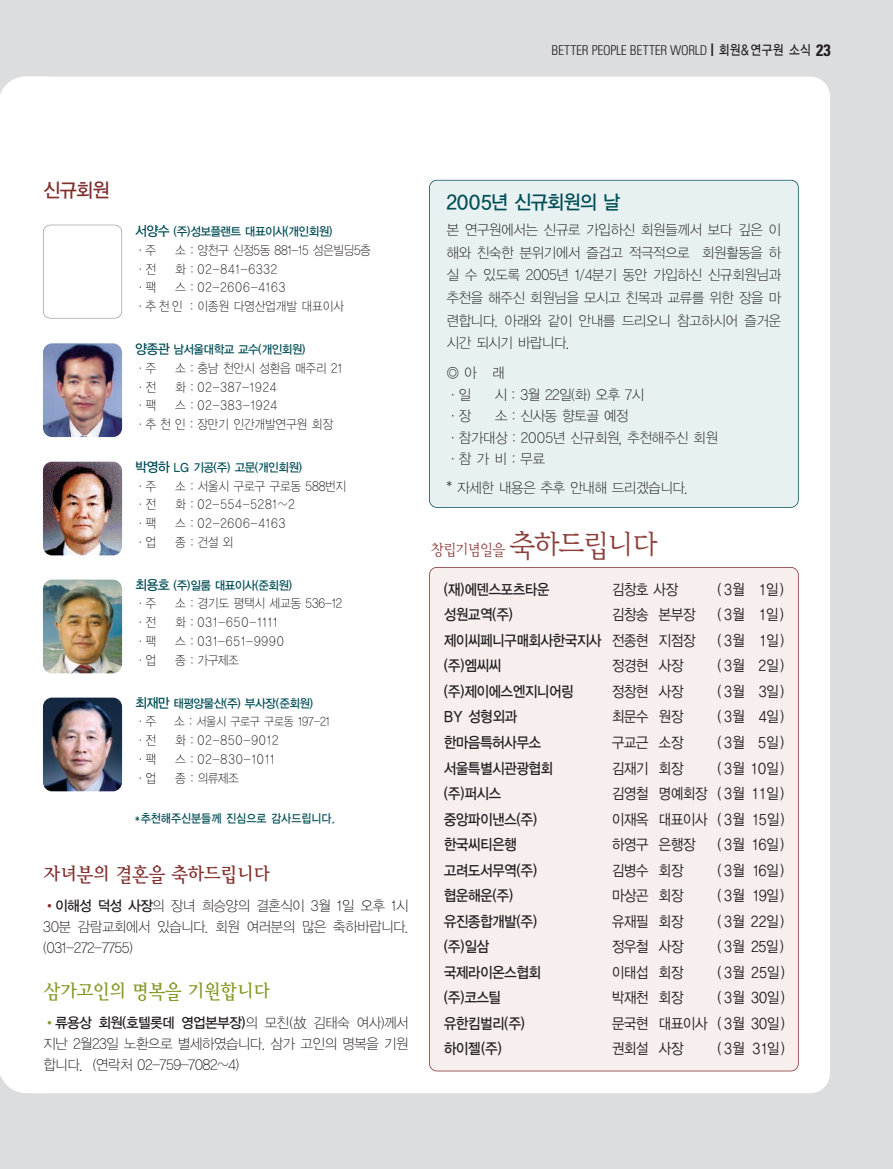
<style>
.page{position:relative;width:893px;height:1169px;background:#fff}
.page>*{position:absolute;margin:0;border:0;box-sizing:border-box;transform-origin:0 0}
.t1{font:19.5px "Y Mj O24";letter-spacing:-.115em;color:#822f2e;scale:.95 1}
.t2{font:19.5px "Y Mj O24";letter-spacing:-.115em;color:#879927;scale:.95 1}
.t3{font:19.5px "YGO13";letter-spacing:-.12em;color:#004d55;scale:.95 1}
.t4{font:19.5px "YGO13";color:#822f2e;scale:.95 1}
.t5{font:15px/25.5px "YGO12";letter-spacing:-.11em;color:#231f20;scale:.9 1}
.t6{font:15px/25.5px "YGO13";letter-spacing:-.105em;color:#231f20;scale:.9 1}
.t7{font:15px "Y Mj O23";letter-spacing:-.14em;color:#8c3f3b;scale:.95 1}
.t8{font:14.25px/22.5px "YGO11";letter-spacing:-.105em;color:#231f20;scale:.95 1}
.t9{font:14.25px "YGO13";letter-spacing:-.12em;color:#231f20;scale:.95 1}
.t10{font:300 condensed 13.5px "Univers";letter-spacing:-.02em;color:#231f20}
.t11{font:12.75px/18.9px "YGO11";letter-spacing:-.085em;color:#231f20;scale:.9 1}
.t12{font:12.75px "YGO11";letter-spacing:.015em;color:#231f20;scale:.9 1}
.t13{font:12.75px "YGO11";letter-spacing:-.04em;color:#231f20;scale:.9 1}
.t14{font:12.75px "YGO11";letter-spacing:-.09em;color:#231f20;scale:.9 1}
.t15{font:12.75px "YGO11";letter-spacing:.025em;color:#231f20;scale:.9 1}
.t16{font:12.75px "YGO11";letter-spacing:.02em;color:#231f20;scale:.9 1}
.t17{font:12.75px "YGO11";letter-spacing:-.105em;color:#231f20;scale:.9 1}
.t18{font:12px "YGO13";letter-spacing:-.12em;color:#004d55;scale:.95 1}
.t19{font:12px "YGO13";letter-spacing:-.065em;color:#004d55;scale:.9 1}
.t20{font:12px "YGO11";letter-spacing:-.09em;color:#231f20;scale:.9 1}
.s1{font-family:"Frutiger";font-weight:400;font-size:18px}
.s2{font-family:"YGO13";font-weight:400;font-stretch:normal}
.s3{font-weight:700;font-size:16.5px}
.s4{font-size:13.5px}
.s5{font-size:12.75px}
.s6{font-family:"YGO13"}
.s7{font-family:"YGO11"}
.s8{font-size:30px}
</style>
<div class="page">
<div style="left:0;top:0;width:892px;height:1168px;background:#dcdddf"></div>
<div style="left:0;top:77px;width:830px;height:1016px;background:#fff"></div>
<div style="left:429px;top:567px;width:369px;height:504px;background:#f7efee;border-radius:7px"></div>
<div style="left:429px;top:567px;width:369px;height:504px;border:2px solid #822f2e;border-radius:8px"></div>
<div style="left:429px;top:180px;width:369px;height:327px;background:#e7f1f2;border-radius:7px"></div>
<div style="left:429px;top:180px;width:369px;height:328px;border:2px solid #004d55;border-radius:8px"></div>
<div style="left:0;top:1064px;width:31px;height:41px;background:#dcdddf"></div>
<div style="left:0;top:1039px;width:72px;height:54px;background:#fff;border-radius:27px"></div>
<svg style="left:0;top:1039px;width:2px;height:39px"></svg>
<div style="left:0;top:77px;width:72px;height:53px;background:#fff"></div>
<div style="left:43px;top:225px;width:79px;height:93px;border:1px solid #6c6d70;border-radius:7px"></div>
<img style="left:43px;top:343px;width:79px;height:94px;border-radius:9px">
<img style="left:43px;top:462px;width:79px;height:93px;border-radius:9px">
<img style="left:43px;top:697px;width:79px;height:94px;border-radius:9px">
<img style="left:43px;top:579px;width:79px;height:94px;border-radius:9px">
<svg style="left:48px;top:903px;width:3px;height:4px"></svg>
<svg style="left:48px;top:1020px;width:3px;height:4px"></svg>
<p class="t10" style="left:551px;top:45px;width:281px">BETTER PEOPLE BETTER WORLD <span class="s1">I</span> <span class="s2">회원&amp;연구원 소식</span> <span class="s3">23</span></p>
<h1 class="t4" style="left:43px;top:181px;width:73px">신규회원</h1>
<p class="t18" style="left:135px;top:226px;width:210px"><span class="s4">서양수</span> (주)성보플랜트 대표이사(개인회원)</p>
<p class="t13" style="left:135px;top:244px;width:26px">∙주</p>
<p class="t17" style="left:175px;top:244px;width:220px">소 : 양천구 신정5동 881-15 성은빌딩5층</p>
<p class="t13" style="left:135px;top:263px;width:26px">∙전</p>
<p class="t12" style="left:175px;top:263px;width:116px">화 : 02-841-6332</p>
<p class="t13" style="left:135px;top:282px;width:26px">∙팩</p>
<p class="t11" style="left:135px;top:279px;width:234px;text-indent:40px">스 : 02-2606-4163<br>∙추 천 인 : 이종원 다영산업개발 대표이사</p>
<p class="t18" style="left:135px;top:344px;width:181px"><span class="s4">양종관</span> 남서울대학교 교수(개인회원)</p>
<p class="t13" style="left:135px;top:362px;width:26px">∙주</p>
<p class="t14" style="left:175px;top:362px;width:188px">소 : 충남 천안시 성환읍 매주리 21</p>
<p class="t13" style="left:135px;top:381px;width:26px">∙전</p>
<p class="t12" style="left:175px;top:381px;width:115px">화 : 02-387-1924</p>
<p class="t13" style="left:135px;top:400px;width:26px">∙팩</p>
<p class="t11" style="left:135px;top:397px;width:222px;text-indent:40px">스 : 02-383-1924<br>∙추 천 인 : 장만기 인간개발연구원 회장</p>
<p class="t18" style="left:135px;top:461px;width:178px"><span class="s4">박영하</span> LG 기공(주) 고문(개인회원)</p>
<p class="t13" style="left:135px;top:480px;width:26px">∙주</p>
<p class="t14" style="left:175px;top:480px;width:192px">소 : 서울시 구로구 구로동 588번지</p>
<p class="t13" style="left:135px;top:499px;width:26px">∙전</p>
<p class="t12" style="left:175px;top:499px;width:135px">화 : 02-554-5281~2</p>
<p class="t13" style="left:135px;top:518px;width:26px">∙팩</p>
<p class="t12" style="left:175px;top:518px;width:125px">스 : 02-2606-4163</p>
<p class="t13" style="left:135px;top:536px;width:26px">∙업</p>
<p class="t13" style="left:175px;top:536px;width:67px">종: 건설외</p>
<p class="t18" style="left:135px;top:579px;width:167px"><span class="s4">최용호</span> (주)일룸 대표이사(준회원)</p>
<p class="t13" style="left:135px;top:598px;width:26px">∙주</p>
<p class="t14" style="left:175px;top:598px;width:188px">소 : 경기도 평택시 세교동 536-12</p>
<p class="t13" style="left:135px;top:617px;width:26px">∙전</p>
<p class="t15" style="left:175px;top:617px;width:116px">화 : 031-650-1111</p>
<p class="t13" style="left:135px;top:635px;width:26px">∙팩</p>
<p class="t16" style="left:175px;top:635px;width:123px">스 : 031-651-9990</p>
<p class="t13" style="left:135px;top:654px;width:26px">∙업</p>
<p class="t13" style="left:175px;top:654px;width:73px">종 : 가구제조</p>
<p class="t18" style="left:135px;top:697px;width:189px"><span class="s4">최재만</span> 태평양물산(주) 부사장(준회원)</p>
<p class="t13" style="left:135px;top:716px;width:26px">∙주</p>
<p class="t20" style="left:174px;top:716px;width:175px"><span class="s5">소 :</span> 서울시 구로구 구로동 197-21</p>
<p class="t13" style="left:135px;top:734px;width:26px">∙전</p>
<p class="t16" style="left:175px;top:734px;width:117px">화 : 02-850-9012</p>
<p class="t13" style="left:135px;top:753px;width:26px">∙팩</p>
<p class="t15" style="left:175px;top:753px;width:113px">스 : 02-830-1011</p>
<p class="t13" style="left:135px;top:772px;width:26px">∙업</p>
<p class="t13" style="left:175px;top:772px;width:73px">종 : 의류제조</p>
<p class="t19" style="left:135px;top:813px;width:224px">*추천해주신분들께 진심으로 감사드립니다.</p>
<h1 class="t1" style="left:43px;top:865px;width:241px">자녀분의 결혼을 축하드립니다</h1>
<p class="t8" style="left:43px;top:895px;width:387px;line-height:21px;text-align:justify;text-indent:12px"><span class="s6">이해성 덕성 사장</span>의 장녀 희승양의 결혼식이 3월 1일 오후 1시 30분 감람교회에서 있습니다. 회원 여러분의 많은 축하바랍니다. (031-272-7755)</p>
<h1 class="t2" style="left:43px;top:982px;width:241px">삼가고인의 명복을 기원합니다</h1>
<p class="t9" style="left:55px;top:1016px;width:374px">류용상 회원(호텔롯데 영업본부장)<span class="s7">의 모친(故 김태숙 여사)께서</span></p>
<p class="t8" style="left:43px;top:1033px;width:387px;line-height:21px">지난 2월23일 노환으로 별세하였습니다. 삼가 고인의 명복을 기원 합니다. (연락처 02-759-7082~4)</p>
<h1 class="t3" style="left:446px;top:193px;width:186px">2005년 신규회원의 날</h1>
<p class="t8" style="left:446px;top:220px;width:355px;text-align:justify">본 연구원에서는 신규로 가입하신 회원들께서 보다 깊은 이 해와 친숙한 분위기에서 즐겁고 적극적으로 회원활동을 하 실 수 있도록 2005년 1/4분기 동안 가입하신 신규회원님과 추천을 해주신 회원님을 모시고 친목과 교류를 위한 장을 마 련합니다. 아래와 같이 안내를 드리오니 참고하시어 즐거운 시간 되시기 바랍니다.</p>
<p class="t8" style="left:446px;top:363px;width:64px;line-height:21.6px">◎아 래 ∙일</p>
<p class="t8" style="left:494px;top:384px;width:160px">시 : 3월 22일(화) 오후 7시</p>
<p class="t8" style="left:446px;top:406px;width:288px;line-height:21.6px;text-indent:48px">소 : 신사동 향토골 예정<br>∙참가대상 : 2005년 신규회원, 추천해주신 회원 ∙참가비: 무료</p>
<p class="t8" style="left:446px;top:477px;width:256px">* 자세한 내용은 추후 안내해 드리겠습니다.</p>
<p class="t8" style="left:446px;top:405px;width:29px">∙장</p>
<p class="t7" style="left:430px;top:543px;width:242px">창립기념일을 <span class="s8">축하드립니다</span></p>
<p class="t6" style="left:443px;top:577px;width:178px">(재)에덴스포츠타운 성원교역(주) 제이씨페니구매회사한국지사 (주)엠씨씨 (주)제이에스엔지니어링<br>BY 성형외과 한마음특허사무소 서울특별시관광협회 (주)퍼시스<br>중앙파이낸스(주) 한국씨티은행 고려도서무역(주) 협운해운(주) 유진종합개발(주)<br>(주)일삼<br>국제라이온스협회 (주)코스틸<br>유한킴벌리(주)<br>하이젤(주)</p>
<p class="t5" style="left:611px;top:577px;width:109px">김창호 사장 김창송 본부장 전종현 지점장 정경현 사장 정창현 사장 최문수 원장 구교근 소장 김재기 회장 김영철 명예회장 이재옥 대표이사 하영구 은행장 김병수 회장 마상곤 회장 유재필 회장 정우철 사장 이태섭 회장 박재천 회장 문국현 대표이사 권회설 사장</p>
<p class="t5" style="left:717px;top:577px;width:77px;text-align:justify">(3월 1일) (3월 1일) (3월 1일) (3월 2일) (3월 3일) (3월 4일) (3월 5일) ( 3월 10일) (3월 11일) ( 3월 15일) ( 3월 16일) ( 3월 16일) ( 3월 19일) ( 3월 22일) ( 3월 25일) ( 3월 25일) ( 3월 30일) ( 3월 30일) (3월 31일)</p>
</div>
